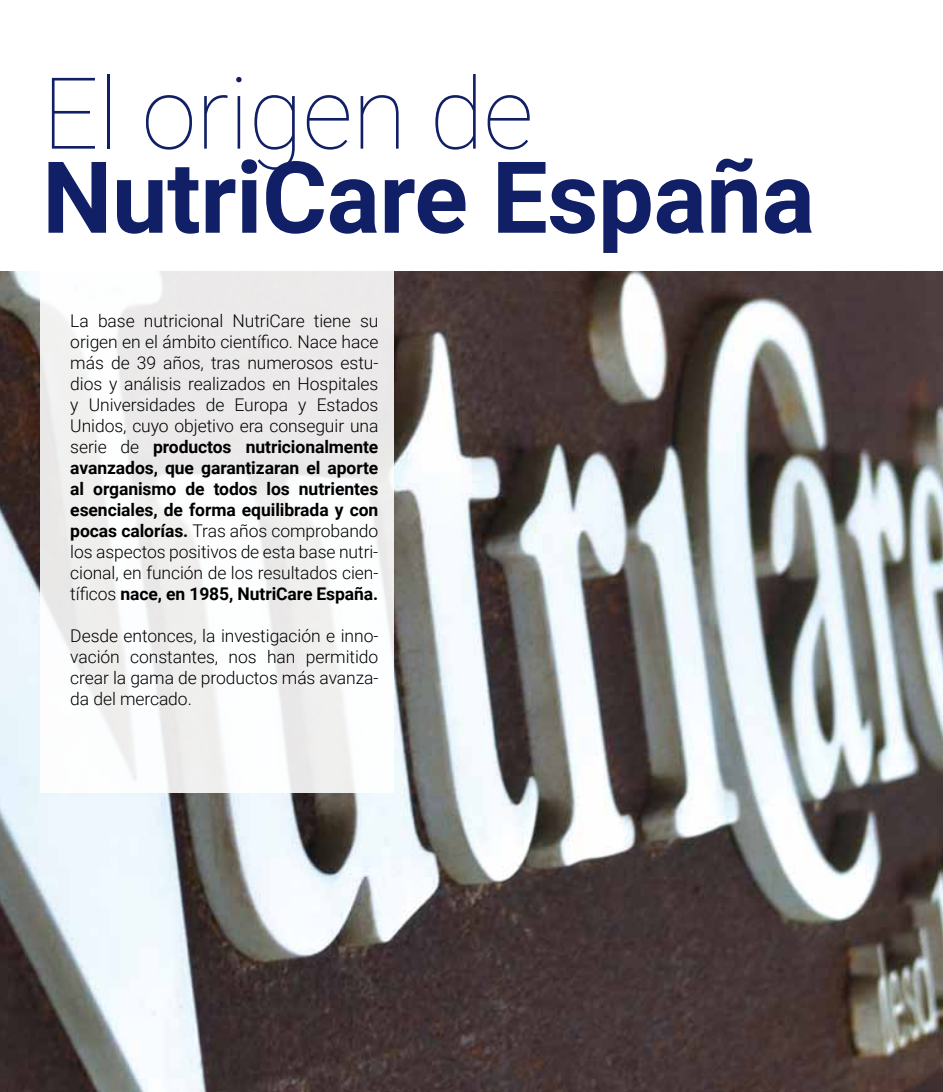
<style>
.page{position:relative;width:943px;height:1092px;background:#fff}
.page>*{position:absolute;margin:0;border:0;box-sizing:border-box;transform-origin:0 0}
.t1{font:700 99.4px "Roboto";letter-spacing:-.005em;color:#101f66}
.t2{font:100 99.4px "Roboto";letter-spacing:-.005em;color:#101f66}
.t3{font:300 17.5px/21px "Roboto";letter-spacing:-.005em;color:#000;text-align:justify}
.s1{font-weight:700}
</style>
<div class="page">
<img style="left:0;top:272px;width:943px;height:819px">
<div style="left:40px;top:272px;width:353px;height:521px;background:linear-gradient(to right,#f4f4f3,#f1f1f1)"></div>
<h1 class="t2" style="left:42px;top:44px;width:493px">El origen de</h1>
<h1 class="t1" style="left:42px;top:128px;width:774px">NutriCare España</h1>
<p class="t3" style="left:70px;top:310px;width:309px">La base nutricional NutriCare tiene su origen en el ámbito científico. Nace hace más de 39 años, tras numerosos estu&shy;dios y análisis realizados en Hospitales y Universidades de Europa y Estados Unidos, cuyo objetivo era conseguir una serie de <span class="s1">productos nutricionalmente avanzados, que garantizaran el aporte al organismo de todos los nutrientes esenciales, de forma equilibrada y con pocas calorías.</span> Tras años comprobando los aspectos positivos de esta base nutri&shy;cional, en función de los resultados cien&shy;tíficos <span class="s1">nace, en 1985, NutriCare España.</span></p>
<p class="t3" style="left:70px;top:625px;width:309px">Desde entonces, la investigación e inno&shy;vación constantes, nos han permitido crear la gama de productos más avanza&shy;da del mercado.</p>
</div>
